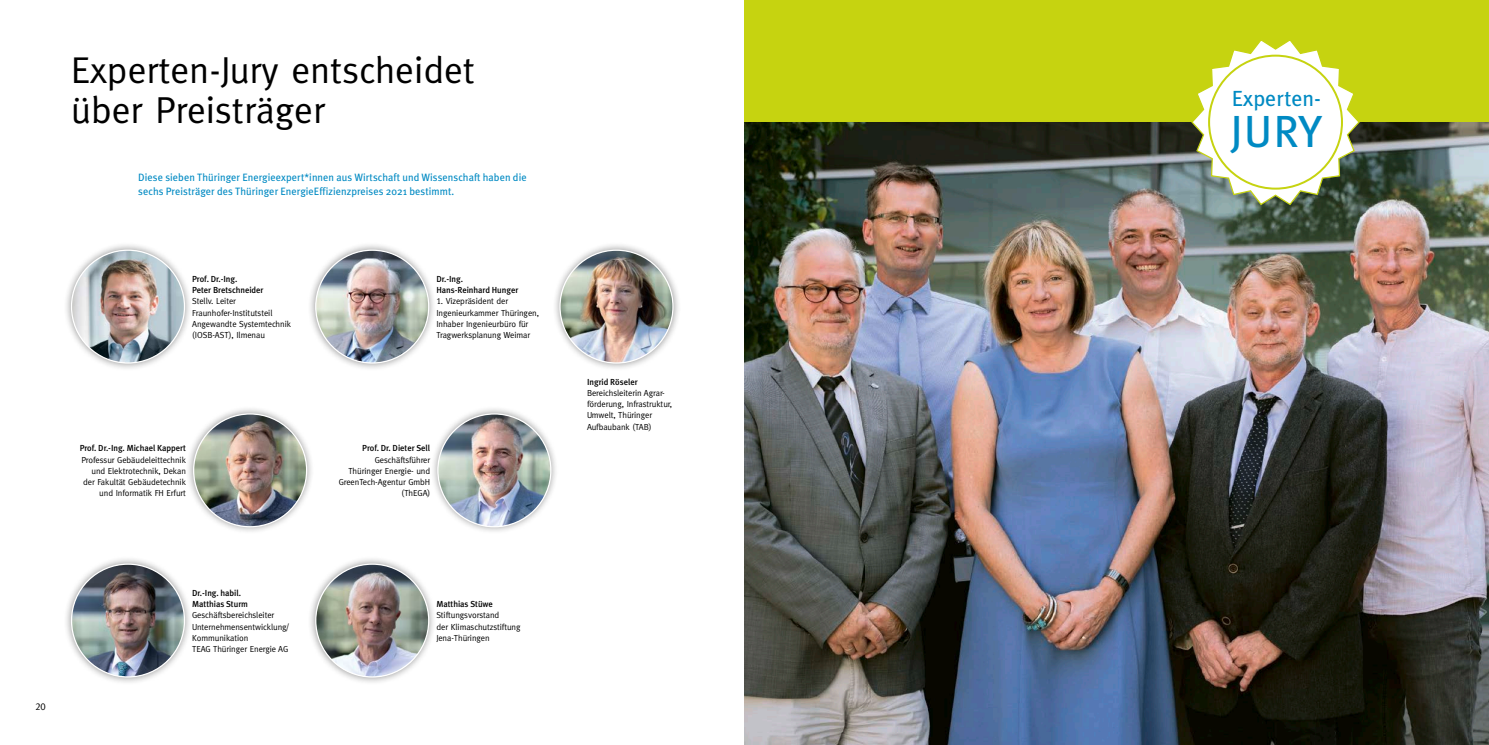
<style>
.page{position:relative;width:1489px;height:745px;background:#fff}
.page>*{position:absolute;margin:0;border:0;box-sizing:border-box;transform-origin:0 0}
.t1{font:45px "Meta Plus Book Caps";color:#008ac3}
.t2{font:37.5px/40px "Meta";color:#000}
.t3{font:21.88px "Meta Plus";color:#008ac3}
.t4{font:10.62px/13.8px "Meta Plus";letter-spacing:.005em;color:#008ac3}
.t5{font:10px "Meta Caps";color:#000}
.t6{font:8.75px/11.2px "Meta";letter-spacing:-.005em;color:#000}
.t7{font:500 8.75px/11.2px "Meta Plus";letter-spacing:-.005em;color:#000}
.s1{font-family:"Meta Caps"}
</style>
<div class="page">
<div style="left:307px;top:556px;width:130px;height:128px;background:#000;opacity:.4"></div>
<img style="left:316px;top:563px;width:112px;height:113px;border-radius:56px">
<div style="left:63px;top:556px;width:129px;height:128px;background:#000;opacity:.4"></div>
<img style="left:71px;top:563px;width:113px;height:113px;border-radius:56px">
<div style="left:185px;top:405px;width:129px;height:129px;background:#000;opacity:.4"></div>
<img style="left:194px;top:413px;width:112px;height:113px;border-radius:56px">
<div style="left:429px;top:405px;width:130px;height:129px;background:#000;opacity:.4"></div>
<img style="left:438px;top:413px;width:113px;height:113px;border-radius:56px">
<div style="left:551px;top:242px;width:130px;height:129px;background:#000;opacity:.4"></div>
<img style="left:560px;top:250px;width:113px;height:113px;border-radius:56px">
<div style="left:63px;top:242px;width:129px;height:129px;background:#000;opacity:.4"></div>
<img style="left:71px;top:250px;width:113px;height:113px;border-radius:56px">
<div style="left:307px;top:242px;width:130px;height:129px;background:#000;opacity:.4"></div>
<img style="left:316px;top:250px;width:112px;height:113px;border-radius:56px">
<div style="left:744px;top:0;width:744px;height:744px;background:#c6d310"></div>
<img style="left:744px;top:123px;width:744px;height:621px">
<svg style="left:1190px;top:41px;width:170px;height:165px"></svg>
<h2 class="t2" style="left:71px;top:49px;width:405px">Experten-Jury entscheidet über Preisträger</h2>
<p class="t4" style="left:138px;top:170px;width:390px">Diese sieben Thüringer Energieexpert*innen aus Wirtschaft und Wissenschaft haben die sechs Preisträger des Thüringer EnergieEffizienzpreises 2021 bestimmt.</p>
<p class="t7" style="left:192px;top:273px;width:73px">Prof. Dr.-Ing.<br>Peter Bretschneider</p>
<p class="t6" style="left:192px;top:295px;width:100px">Stellv. Leiter<br>Fraunhofer-Institutsteil<br>Angewandte Systemtechnik (IOSB-AST), Ilmenau</p>
<p class="t7" style="left:436px;top:273px;width:83px">Dr.-Ing.<br>Hans-Reinhard Hunger</p>
<p class="t6" style="left:436px;top:295px;width:104px"><span class="s1">1.</span> Vizepräsident der<br>Ingenieurkammer Thüringen,<br>Inhaber Ingenieurbüro für<br>Tragwerksplanung Weimar</p>
<p class="t7" style="left:80px;top:442px;width:108px">Prof. Dr.-Ing. Michael Kappert</p>
<p class="t6" style="left:81px;top:453px;width:106px;text-align:right">Professur Gebäudeleittechnik und Elektrotechnik, Dekan der Fakultät Gebäudetechnik und Informatik FH Erfurt</p>
<p class="t5" style="left:35px;top:699px;width:12px">20</p>
<p class="t7" style="left:192px;top:586px;width:57px">Dr.-Ing. habil.<br>Matthias Sturm</p>
<p class="t6" style="left:192px;top:609px;width:98px">Geschäftsbereichsleiter<br>Unternehmensentwicklung/<br>Kommunikation<br>TEAG Thüringer Energie AG</p>
<p class="t7" style="left:362px;top:442px;width:70px">Prof. Dr. Dieter Sell</p>
<p class="t6" style="left:339px;top:453px;width:93px;text-align:right">Geschäftsführer<br>Thüringer Energie- und<br>GreenTech-Agentur GmbH (ThEGA)</p>
<p class="t7" style="left:436px;top:598px;width:58px">Matthias Stüwe</p>
<p class="t6" style="left:436px;top:609px;width:86px">Stiftungsvorstand<br>der Klimaschutzstiftung<br>Jena-Thüringen</p>
<p class="t7" style="left:587px;top:375px;width:52px">Ingrid Röseler</p>
<p class="t6" style="left:587px;top:387px;width:87px">Bereichsleiterin Agrar&shy;förderung, Infrastruktur,<br>Umwelt, Thüringer<br>Aufbaubank (TAB)</p>
<h3 class="t3" style="left:1231px;top:86px;width:91px">Experten-</h3>
<h1 class="t1" style="left:1230px;top:105px;width:93px">JURY</h1>
</div>
